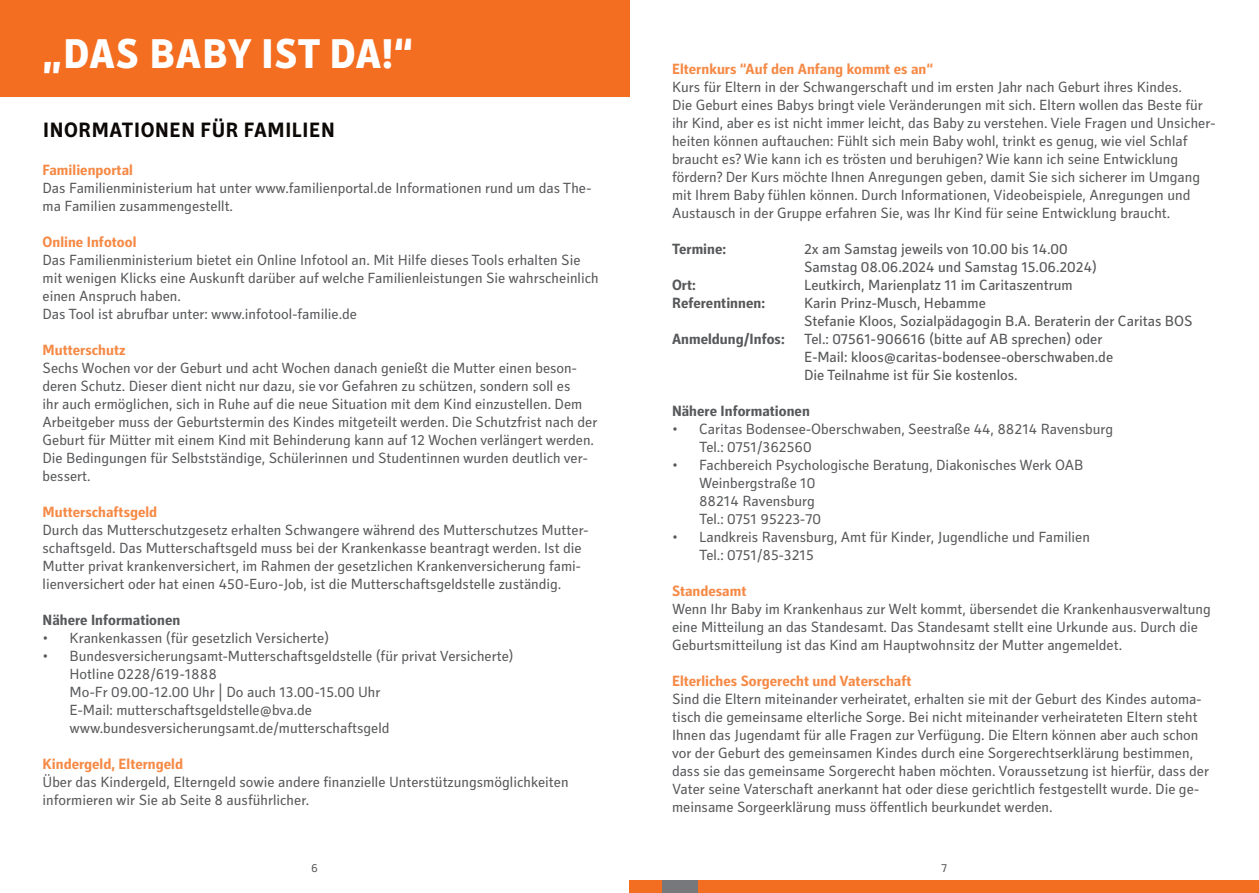
<style>
.page{position:relative;width:1259px;height:893px;background:#fff}
.page>*{position:absolute;margin:0;border:0;box-sizing:border-box;transform-origin:0 0}
.t1{font:800 42px "Secca";letter-spacing:.015em;color:#fff}
.t2{font:700 21px "Secca";letter-spacing:.03em;color:#0c0806}
.t3{font:15px/18px "Secca";color:#57585a}
.t4{font:15px/18px "Secca";color:#57585a}
.t5{font:700 15px "Secca";color:#f68945}
.t6{font:700 15px "Secca";color:#57585a}
.t7{font:12px "Secca";color:#57585a}
</style>
<div class="page">
<div style="left:662px;top:880px;width:36px;height:13px;background:#76787b"></div>
<div style="left:698px;top:880px;width:561px;height:13px;background:#f36e21"></div>
<div style="left:629px;top:880px;width:33px;height:13px;background:#f36e21"></div>
<div style="left:0;top:0;width:629px;height:97px;background:#f36e21"></div>
<h1 class="t1" style="left:43px;top:29px;width:372px">„DAS BABY IST DA!“</h1>
<h2 class="t2" style="left:43px;top:117px;width:293px">INORMATIONEN FÜR FAMILIEN</h2>
<p class="t5" style="left:43px;top:161px;width:92px">Familienportal</p>
<p class="t3" style="left:43px;top:180px;width:550px">Das Familienministerium hat unter www.familienportal.de Informationen rund um das The&shy;ma Familien zusammengestellt.</p>
<p class="t5" style="left:43px;top:233px;width:95px">Online Infotool</p>
<p class="t3" style="left:43px;top:252px;width:558px">Das Familienministerium bietet ein Online Infotool an. Mit Hilfe dieses Tools erhalten Sie mit wenigen Klicks eine Auskunft darüber auf welche Familienleistungen Sie wahrscheinlich einen Anspruch haben.<br>Das Tool ist abrufbar unter: www.infotool-familie.de</p>
<p class="t5" style="left:43px;top:341px;width:85px">Mutterschutz</p>
<p class="t3" style="left:43px;top:360px;width:556px">Sechs Wochen vor der Geburt und acht Wochen danach genießt die Mutter einen beson&shy;deren Schutz. Dieser dient nicht nur dazu, sie vor Gefahren zu schützen, sondern soll es<br>ihr auch ermöglichen, sich in Ruhe auf die neue Situation mit dem Kind einzustellen. Dem Arbeitgeber muss der Geburtstermin des Kindes mitgeteilt werden. Die Schutzfrist nach der Geburt für Mütter mit einem Kind mit Behinderung kann auf 12 Wochen verlängert werden.<br>Die Bedingungen für Selbstständige, Schülerinnen und Studentinnen wurden deutlich ver&shy;bessert.</p>
<p class="t5" style="left:43px;top:503px;width:116px">Mutterschaftsgeld</p>
<p class="t3" style="left:43px;top:522px;width:547px">Durch das Mutterschutzgesetz erhalten Schwangere während des Mutterschutzes Mutter&shy;schaftsgeld. Das Mutterschaftsgeld muss bei der Krankenkasse beantragt werden. Ist die Mutter privat krankenversichert, im Rahmen der gesetzlichen Krankenversicherung fami&shy;lienversichert oder hat einen 450-Euro-Job, ist die Mutterschaftsgeldstelle zuständig.</p>
<p class="t6" style="left:43px;top:611px;width:139px">Nähere Informationen</p>
<p class="t3" style="left:43px;top:630px;width:288px">• Krankenkassen (für gesetzlich Versicherte)</p>
<p class="t3" style="left:70px;top:648px;width:445px;text-indent:-27px">• Bundesversicherungsamt-Mutterschaftsgeldstelle (für privat Versicherte)<br>Hotline 0228/619-1888<br>Mo-Fr 09.00-12.00 Uhr | Do auch 13.00-15.00 Uhr<br>E-Mail: mutterschaftsgeldstelle@bva.de www.bundesversicherungsamt.de/mutterschaftsgeld</p>
<p class="t5" style="left:43px;top:755px;width:142px">Kindergeld, Elterngeld</p>
<p class="t3" style="left:43px;top:774px;width:527px">Über das Kindergeld, Elterngeld sowie andere finanzielle Unterstützungsmöglichkeiten informieren wir Sie ab Seite 8 ausführlicher.</p>
<p class="t5" style="left:672px;top:60px;width:263px">Elternkurs “Auf den Anfang kommt es an“</p>
<p class="t3" style="left:672px;top:78px;width:545px">Kurs für Eltern in der Schwangerschaft und im ersten Jahr nach Geburt ihres Kindes.<br>Die Geburt eines Babys bringt viele Veränderungen mit sich. Eltern wollen das Beste für ihr Kind, aber es ist nicht immer leicht, das Baby zu verstehen. Viele Fragen und Unsicher&shy;heiten können auftauchen: Fühlt sich mein Baby wohl, trinkt es genug, wie viel Schlaf braucht es? Wie kann ich es trösten und beruhigen? Wie kann ich seine Entwicklung fördern? Der Kurs möchte Ihnen Anregungen geben, damit Sie sich sicherer im Umgang mit Ihrem Baby fühlen können. Durch Informationen, Videobeispiele, Anregungen und Austausch in der Gruppe erfahren Sie, was Ihr Kind für seine Entwicklung braucht.</p>
<p class="t6" style="left:672px;top:240px;width:56px">Termine:</p>
<p class="t4" style="left:804px;top:240px;width:294px">2x am Samstag jeweils von 10.00 bis 14.00<br>Samstag 08.06.2024 und Samstag 15.06.2024)</p>
<p class="t6" style="left:672px;top:276px;width:25px">Ort:</p>
<p class="t4" style="left:804px;top:276px;width:270px">Leutkirch, Marienplatz 11 im Caritaszentrum</p>
<p class="t6" style="left:672px;top:294px;width:95px">Referentinnen:</p>
<p class="t4" style="left:804px;top:294px;width:390px">Karin Prinz-Musch, Hebamme<br>Stefanie Kloos, Sozialpädagogin B.A. Beraterin der Caritas BOS</p>
<p class="t6" style="left:672px;top:330px;width:114px">Anmeldung/Infos:</p>
<p class="t4" style="left:804px;top:330px;width:311px">Tel.: 07561-906616 (bitte auf AB sprechen) oder<br>E-Mail: kloos@caritas-bodensee-oberschwaben.de<br>Die Teilnahme ist für Sie kostenlos.</p>
<p class="t6" style="left:672px;top:402px;width:139px">Nähere Informationen</p>
<p class="t3" style="left:699px;top:420px;width:415px;text-indent:-27px">• Caritas Bodensee-Oberschwaben, Seestraße 44, 88214 Ravensburg<br>Tel.: 0751/362560</p>
<p class="t3" style="left:699px;top:456px;width:386px;text-indent:-27px">• Fachbereich Psychologische Beratung, Diakonisches Werk OAB<br>Weinbergstraße 10<br>88214 Ravensburg<br>Tel.: 0751 95223-70</p>
<p class="t3" style="left:699px;top:528px;width:392px;text-indent:-27px">• Landkreis Ravensburg, Amt für Kinder, Jugendliche und Familien<br>Tel.: 0751/85-3215</p>
<p class="t5" style="left:672px;top:582px;width:76px">Standesamt</p>
<p class="t3" style="left:672px;top:600px;width:540px">Wenn Ihr Baby im Krankenhaus zur Welt kommt, übersendet die Krankenhausverwaltung eine Mitteilung an das Standesamt. Das Standesamt stellt eine Urkunde aus. Durch die<br>Geburtsmitteilung ist das Kind am Hauptwohnsitz der Mutter angemeldet.</p>
<p class="t5" style="left:672px;top:672px;width:241px">Elterliches Sorgerecht und Vaterschaft</p>
<p class="t3" style="left:672px;top:690px;width:538px">Sind die Eltern miteinander verheiratet, erhalten sie mit der Geburt des Kindes automa&shy;tisch die gemeinsame elterliche Sorge. Bei nicht miteinander verheirateten Eltern steht Ihnen das Jugendamt für alle Fragen zur Verfügung. Die Eltern können aber auch schon vor der Geburt des gemeinsamen Kindes durch eine Sorgerechtserklärung bestimmen, dass sie das gemeinsame Sorgerecht haben möchten. Voraussetzung ist hierfür, dass der Vater seine Vaterschaft anerkannt hat oder diese gerichtlich festgestellt wurde. Die ge&shy;meinsame Sorgeerklärung muss öffentlich beurkundet werden.</p>
<p class="t7" style="left:311px;top:860px;width:8px">6</p>
<p class="t7" style="left:941px;top:860px;width:7px">7</p>
</div>
